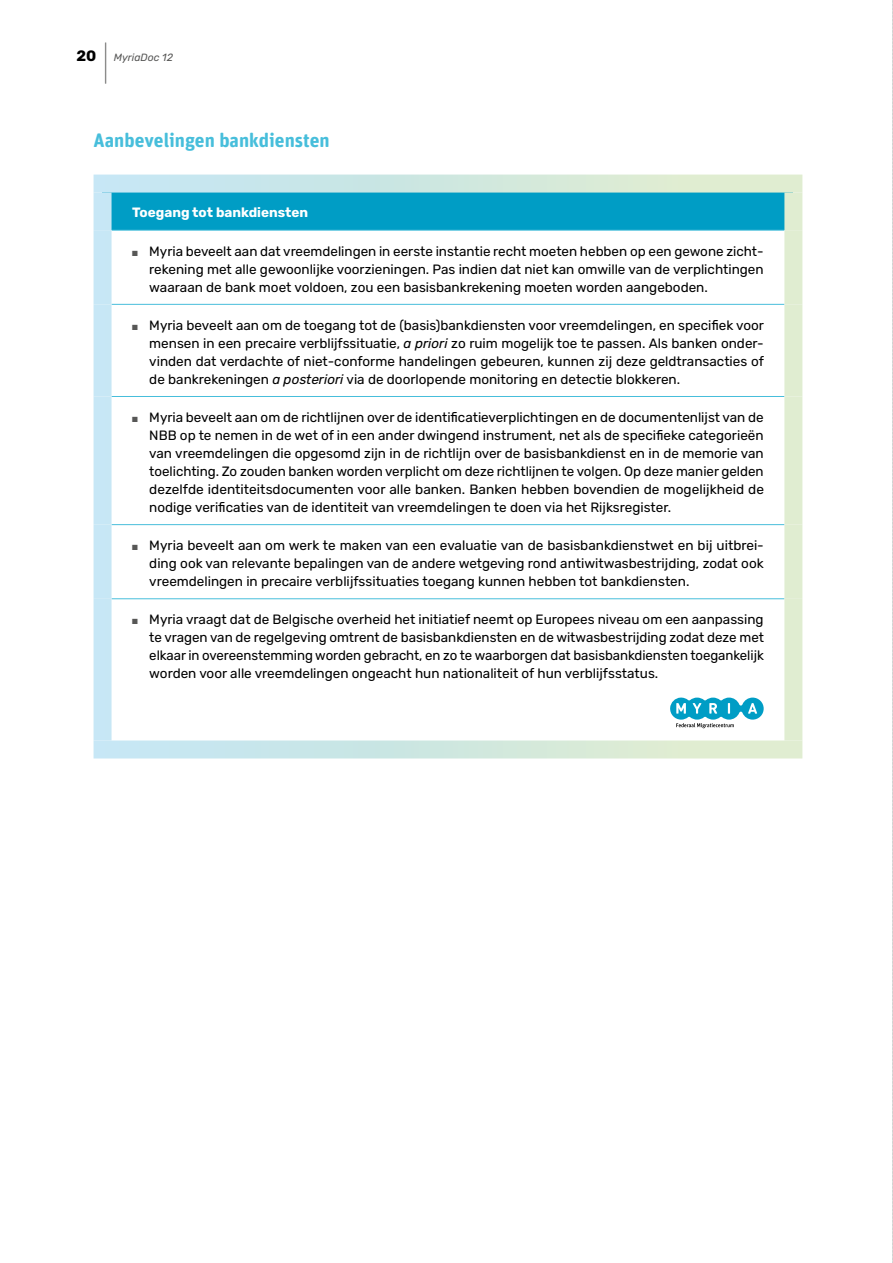
<style>
.page{position:relative;width:893px;height:1263px;background:#fff}
.page>*{position:absolute;margin:0;border:0;box-sizing:border-box;transform-origin:0 0}
.t1{font:300 37.5px "Rubik";color:#575756;scale:.4 1}
.t2{font:700 19.5px "Unit Rounded OT";color:#47bedb}
.t3{font:700 15px "Rubik";color:#000}
.t4{font:13.5px/18px "Rubik";color:#000;text-align:justify}
.Body{font:700 13.5px "Rubik";color:#fff}
.t5{font:italic 10.5px "Rubik";color:#575756}
.s1{color:#575756}
.s2{font-style:italic}
</style>
<div class="page">
<hr style="left:892px;top:0;width:1px;height:1263px;background:#c6c6c6">
<div style="left:103px;top:184px;width:690px;height:46px;background:#009dc5"></div>
<hr style="left:112px;top:230px;width:672px;height:1px;background:#47bedb">
<hr style="left:112px;top:304px;width:672px;height:1px;background:#47bedb">
<hr style="left:112px;top:396px;width:672px;height:1px;background:#47bedb">
<hr style="left:112px;top:524px;width:672px;height:1px;background:#47bedb">
<hr style="left:112px;top:598px;width:672px;height:1px;background:#47bedb">
<div style="left:94px;top:175px;width:708px;height:18px;background:linear-gradient(to right,#c1e4f5,#e2edcc)"></div>
<div style="left:94px;top:193px;width:18px;height:37px;background:#c7e7f6"></div>
<div style="left:784px;top:193px;width:18px;height:37px;background:#e0edd1"></div>
<div style="left:94px;top:230px;width:18px;height:74px;background:#c7e7f6"></div>
<div style="left:784px;top:230px;width:18px;height:74px;background:#e0edd1"></div>
<div style="left:94px;top:304px;width:18px;height:92px;background:#c7e7f6"></div>
<div style="left:784px;top:304px;width:18px;height:92px;background:#e0edd1"></div>
<div style="left:94px;top:396px;width:18px;height:129px;background:#c7e7f6"></div>
<div style="left:784px;top:396px;width:18px;height:129px;background:#e0edd1"></div>
<div style="left:94px;top:525px;width:18px;height:74px;background:#c7e7f6"></div>
<div style="left:784px;top:525px;width:18px;height:74px;background:#e0edd1"></div>
<div style="left:94px;top:599px;width:18px;height:141px;background:#c7e7f6"></div>
<div style="left:784px;top:599px;width:18px;height:141px;background:#e0edd1"></div>
<div style="left:94px;top:740px;width:708px;height:18px;background:linear-gradient(to right,#c1e4f5,#e2edcc)"></div>
<svg style="left:670px;top:697px;width:94px;height:31px"></svg>
<p class="t3" style="left:77px;top:47px;width:21px">20</p>
<h1 class="t1" style="left:104px;top:42px;width:10px">|</h1>
<p class="t5" style="left:114px;top:52px;width:61px">MyriaDoc 12</p>
<h3 class="t2" style="left:94px;top:128px;width:238px">Aanbevelingen bankdiensten</h3>
<p class="Body" style="left:132px;top:205px;width:177px">Toegang tot bankdiensten</p>
<p class="t4" style="left:149px;top:242px;width:616px;text-indent:-17px"><span class="s1">■</span> Myria beveelt aan dat vreemdelingen in eerste instantie recht moeten hebben op een gewone zicht&shy;rekening met alle gewoonlijke voorzieningen. Pas indien dat niet kan omwille van de verplichtingen waaraan de bank moet voldoen, zou een basisbankrekening moeten worden aangeboden.</p>
<p class="t4" style="left:149px;top:316px;width:616px;text-indent:-17px"><span class="s1">■</span> Myria beveelt aan om de toegang tot de (basis)bankdiensten voor vreemdelingen, en specifiek voor mensen in een precaire verblijfssituatie, <span class="s2">a priori</span> zo ruim mogelijk toe te passen. Als banken onder&shy;vinden dat verdachte of niet-conforme handelingen gebeuren, kunnen zij deze geldtransacties of de bankrekeningen <span class="s2">a posteriori</span> via de doorlopende monitoring en detectie blokkeren.</p>
<p class="t4" style="left:149px;top:408px;width:616px;text-indent:-17px"><span class="s1">■</span> Myria beveelt aan om de richtlijnen over de identificatieverplichtingen en de documentenlijst van de NBB op te nemen in de wet of in een ander dwingend instrument, net als de specifieke categorieën van vreemdelingen die opgesomd zijn in de richtlijn over de basisbankdienst en in de memorie van toelichting. Zo zouden banken worden verplicht om deze richtlijnen te volgen. Op deze manier gelden dezelfde identiteitsdocumenten voor alle banken. Banken hebben bovendien de mogelijkheid de nodige verificaties van de identiteit van vreemdelingen te doen via het Rijksregister.</p>
<p class="t4" style="left:149px;top:537px;width:616px;text-indent:-17px"><span class="s1">■</span> Myria beveelt aan om werk te maken van een evaluatie van de basisbankdienstwet en bij uitbrei&shy;ding ook van relevante bepalingen van de andere wetgeving rond antiwitwasbestrijding, zodat ook vreemdelingen in precaire verblijfssituaties toegang kunnen hebben tot bankdiensten.</p>
<p class="t4" style="left:149px;top:611px;width:616px;text-indent:-17px"><span class="s1">■</span> Myria vraagt dat de Belgische overheid het initiatief neemt op Europees niveau om een aanpassing te vragen van de regelgeving omtrent de basisbankdiensten en de witwasbestrijding zodat deze met elkaar in overeenstemming worden gebracht, en zo te waarborgen dat basisbankdiensten toegankelijk worden voor alle vreemdelingen ongeacht hun nationaliteit of hun verblijfsstatus.</p>
</div>
